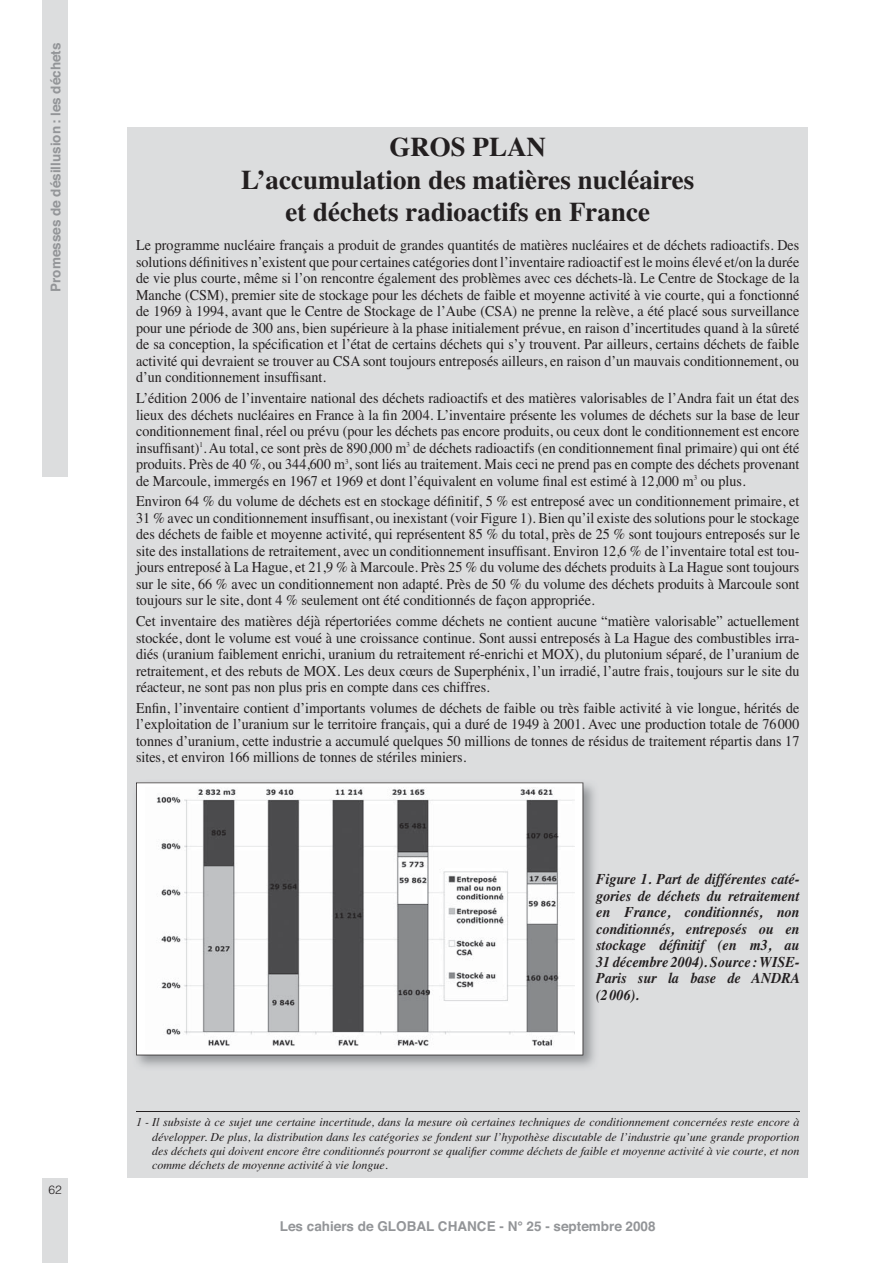
<style>
.page{position:relative;width:893px;height:1263px;background:#fff}
.page>*{position:absolute;margin:0;border:0;box-sizing:border-box;transform-origin:0 0}
.t1{font:700 27px/32.4px "Times";color:#231f20;text-align:center}
.t2{font:15px/16.5px "Times";color:#231f20;text-align:justify;scale:.94 1}
.t3{font:italic 700 15px/16.5px "Times";color:#231f20;text-align:justify;scale:.94 1}
.t4{font:700 13.5px "Helvetica";color:#939598}
.t5{font:italic 12px/14.4px "Times";color:#231f20;text-align:justify}
.t6{font:300 12px "Helvetica";color:#231f20}
</style>
<div class="page">
<div style="left:43px;top:0;width:25px;height:476px;background:#dcddde"></div>
<div style="left:43px;top:1178px;width:25px;height:85px;background:#dcddde"></div>
<div style="left:128px;top:128px;width:680px;height:1050px;background:#dcddde"></div>
<img style="left:136px;top:782px;width:459px;height:285px">
<svg style="left:136px;top:782px;width:447px;height:273px;background:#d0d0d0"></svg>
<hr style="left:136px;top:1111px;width:663px;height:1px;background:#231f20">
<p class="t4" style="left:51px;top:292px;width:251px;rotate:-90deg">Promesses de désillusion : les déchets</p>
<p class="t6" style="left:49px;top:1185px;width:15px">62</p>
<p class="t1" style="left:241px;top:133px;width:455px">GROS PLAN<br>L’accumulation des matières nucléaires et déchets radioactifs en France</p>
<p class="t2" style="left:136px;top:239px;width:707px">Le programme nucléaire français a produit de grandes quantités de matières nucléaires et de déchets radioactifs. Des solutions définitives n’existent que pour certaines catégories dont l’inventaire radioactif est le moins élevé et/on la durée de vie plus courte, même si l’on rencontre également des problèmes avec ces déchets-là. Le Centre de Stockage de la Manche (CSM), premier site de stockage pour les déchets de faible et moyenne activité à vie courte, qui a fonctionné de 1969 à 1994, avant que le Centre de Stockage de l’Aube (CSA) ne prenne la relève, a été placé sous surveillance pour une période de 300 ans, bien supérieure à la phase initialement prévue, en raison d’incertitudes quand à la sûreté de sa conception, la spécification et l’état de certains déchets qui s’y trouvent. Par ailleurs, certains déchets de faible activité qui devraient se trouver au CSA sont toujours entreposés ailleurs, en raison d’un mauvais conditionnement, ou d’un conditionnement insuffisant.</p>
<p class="t2" style="left:136px;top:391px;width:707px">L’édition 2 006 de l’inventaire national des déchets radioactifs et des matières valorisables de l’Andra fait un état des lieux des déchets nucléaires en France à la fin 2004. L’inventaire présente les volumes de déchets sur la base de leur conditionnement final, réel ou prévu (pour les déchets pas encore produits, ou ceux dont le conditionnement est encore insuffisant)<sup>1</sup>. Au total, ce sont près de 890,000 m<sup>3</sup> de déchets radioactifs (en conditionnement final primaire) qui ont été produits. Près de 40 %, ou 344,600 m<sup>3</sup>, sont liés au traitement. Mais ceci ne prend pas en compte des déchets provenant de Marcoule, immergés en 1967 et 1969 et dont l’équivalent en volume final est estimé à 12,000 m<sup>3</sup> ou plus.</p>
<p class="t2" style="left:136px;top:495px;width:708px">Environ 64 % du volume de déchets est en stockage définitif, 5 % est entreposé avec un conditionnement primaire, et 31 % avec un conditionnement insuffisant, ou inexistant (voir Figure 1). Bien qu’il existe des solutions pour le stockage des déchets de faible et moyenne activité, qui représentent 85 % du total, près de 25 % sont toujours entreposés sur le site des installations de retraitement, avec un conditionnement insuffisant. Environ 12,6 % de l’inventaire total est tou&shy;jours entreposé à La Hague, et 21,9 % à Marcoule. Près 25 % du volume des déchets produits à La Hague sont toujours sur le site, 66 % avec un conditionnement non adapté. Près de 50 % du volume des déchets produits à Marcoule sont toujours sur le site, dont 4 % seulement ont été conditionnés de façon appropriée.</p>
<p class="t2" style="left:136px;top:614px;width:707px">Cet inventaire des matières déjà répertoriées comme déchets ne contient aucune “matière valorisable” actuellement stockée, dont le volume est voué à une croissance continue. Sont aussi entreposés à La Hague des combustibles irra&shy;diés (uranium faiblement enrichi, uranium du retraitement ré-enrichi et MOX), du plutonium séparé, de l’uranium de retraitement, et des rebuts de MOX. Les deux cœurs de Superphénix, l’un irradié, l’autre frais, toujours sur le site du réacteur, ne sont pas non plus pris en compte dans ces chiffres.</p>
<p class="t2" style="left:136px;top:701px;width:707px">Enfin, l’inventaire contient d’importants volumes de déchets de faible ou très faible activité à vie longue, hérités de l’exploitation de l’uranium sur le territoire français, qui a duré de 1949 à 2001. Avec une production totale de 76 000 tonnes d’uranium, cette industrie a accumulé quelques 50 millions de tonnes de résidus de traitement répartis dans 17 sites, et environ 166 millions de tonnes de stériles miniers.</p>
<p class="t3" style="left:596px;top:872px;width:219px">Figure 1. Part de différentes caté&shy;gories de déchets du retraitement en France, conditionnés, non conditionnés, entreposés ou en stockage définitif (en m3, au 31 décembre 2004). Source : WISE-Paris sur la base de ANDRA (2 006).</p>
<p class="t5" style="left:152px;top:1116px;width:649px;text-indent:-16px">1 - Il subsiste à ce sujet une certaine incertitude, dans la mesure où certaines techniques de conditionnement concernées reste encore à développer. De plus, la distribution dans les catégories se fondent sur l’hypothèse discutable de l’industrie qu’une grande proportion des déchets qui doivent encore être conditionnés pourront se qualifier comme déchets de faible et moyenne activité à vie courte, et non comme déchets de moyenne activité à vie longue.</p>
<p class="t4" style="left:280px;top:1221px;width:377px">Les cahiers de GLOBAL CHANCE - N° 25 - septembre 2008</p>
</div>
